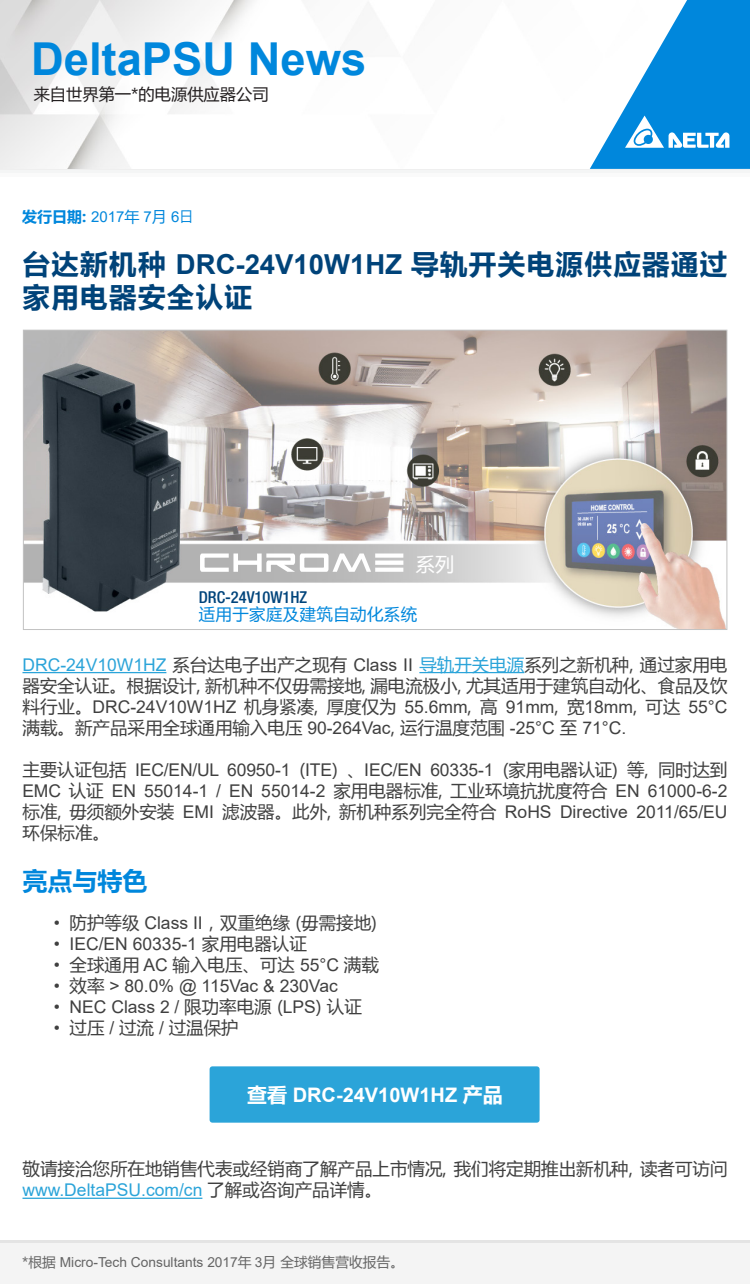
<style>
.page{position:relative;width:750px;height:1284px;background:#fff}
.page>*{position:absolute;margin:0;border:0;box-sizing:border-box;transform-origin:0 0}
.t1{font:700 45.38px "Arial";color:#0087dc}
.t2{font:700 27.5px/32.5px "Microsoft Ya Hei";letter-spacing:.05em;color:#004379}
.t3{font:700 25px "Microsoft Ya Hei";color:#0087dc}
.t4{font:700 20px "Arial";color:#fff}
.t5{font:19.25px "Microsoft Ya Hei";color:#fff}
.t6{font:17.5px/21px "Arial";color:#404040;text-align:justify}
.t7{font:17.5px/21px "Microsoft Ya Hei";color:#404040}
.t8{font:17.5px "Arial";color:#2ba4d9}
.t9{font:16.38px "Microsoft Ya Hei";letter-spacing:.025em;color:#0087dc}
.t10{font:500 condensed 16.38px "Helvetica Neue";color:#00447b}
.t11{font:16.25px "Microsoft Ya Hei";color:#231f20}
.t12{font:15px "Arial";color:#0087dc}
.t13{font:13.75px "Arial";color:#656565}
.s1{font-family:"Microsoft Ya Hei";font-weight:700}
.s2{font-family:"Microsoft Ya Hei"}
.s3{font-family:"Koz Go Pr 6 N"}
.s4{font-family:"Arial"}
.s5{font-family:"Arial";color:#2ba4d9}
.s6{color:#2ba4d9}
.s7{font-family:"Microsoft Ya Hei";color:#404040}
</style>
<div class="page">
<img style="left:0;top:0;width:253px;height:169px">
<svg style="left:590px;top:0;width:160px;height:169px"></svg>
<img style="left:25px;top:332px;width:700px;height:295px">
<svg style="left:200px;top:553px;width:203px;height:18px"></svg>
<hr style="left:23px;top:671px;width:143px;height:2px;background:#2ba4d9">
<hr style="left:419px;top:671px;width:105px;height:2px;background:#2ba4d9">
<div style="left:0;top:1239px;width:750px;height:44px;background:#f4f4f4"></div>
<div style="left:210px;top:1066px;width:330px;height:56px;background:#2ba4d9;border-radius:3px"></div>
<hr style="left:0;top:1239px;width:750px;height:3px;background:#e4e4e4">
<hr style="left:23px;top:1197px;width:179px;height:1px;background:#2ba4d9">
<h1 class="t1" style="left:31px;top:27px;width:337px">DeltaPSU News</h1>
<p class="t11" style="left:34px;top:83px;width:236px">来自世界第一*的电源供应器公司</p>
<p class="t12" style="left:22px;top:206px;width:173px"><span class="s1">发行日期:</span> 2017<span class="s2">年</span> 7<span class="s2">月</span> 6<span class="s3">日</span></p>
<h2 class="t2" style="left:23px;top:247px;width:706px">台达新机种 <span class="s4">DRC-24V10W1HZ</span> 导轨开关电源供应器通过家用电器安全认证</h2>
<p class="t10" style="left:199px;top:587px;width:110px">DRC-24V10W1HZ</p>
<p class="t5" style="left:416px;top:550px;width:40px">系列</p>
<p class="t9" style="left:199px;top:603px;width:220px">适用于家庭及建筑自动化系统</p>
<p class="t7" style="left:23px;top:653px;width:707px"><span class="s5">DRC-24V10W1HZ</span> 系台达电子出产之现有 <span class="s4">Class II</span> <span class="s6">导轨开关电源</span>系列之新机种, 通过家用电器安全认证。根据设计, 新机种不仅毋需接地, 漏电流极小, 尤其适用于建筑自动化、食品及饮</p>
<p class="t6" style="left:23px;top:695px;width:706px"><span class="s2">料行业。</span>DRC-24V10W1HZ <span class="s2">机身紧凑, 厚度仅为</span> 55.6mm<span class="s2">, 高</span> 91mm<span class="s2">, 宽</span>18mm<span class="s2">, 可达</span> 55°C</p>
<p class="t7" style="left:23px;top:716px;width:605px">满载。新产品采用全球通用输入电压 <span class="s4">90-264Vac</span>, 运行温度范围 <span class="s4">-25°C</span> 至 <span class="s4">71°C.</span></p>
<p class="t6" style="left:23px;top:758px;width:707px"><span class="s2">主要认证包括</span> IEC/EN/UL 60950-1 <span class="s2">(</span>ITE<span class="s2">) 、</span>IEC/EN 60335-1 <span class="s2">(家用电器认证) 等, 同时达到</span>EMC <span class="s2">认证</span> EN 55014-1 / EN 55014-2 <span class="s2">家用电器标准, 工业环境抗扰度符合</span> EN 61000-6-2<span class="s2">标准, 毋须额外安装</span> EMI <span class="s2">滤波器。此外, 新机种系列完全符合</span> RoHS Directive 2011/65/EU</p>
<p class="t7" style="left:23px;top:821px;width:89px">环保标准。</p>
<h3 class="t3" style="left:23px;top:863px;width:127px">亮点与特色</h3>
<p class="t7" style="left:54px;top:911px;width:325px"><span class="s4">•</span> 防护等级 <span class="s4">Class II</span>，双重绝缘 (毋需接地)</p>
<p class="t6" style="left:54px;top:932px;width:255px">• IEC/EN 60335-1 <span class="s2">家用电器认证</span></p>
<p class="t7" style="left:54px;top:953px;width:327px"><span class="s4">•</span> 全球通用 <span class="s4">AC</span> 输入电压、可达 <span class="s4">55°C</span> 满载</p>
<p class="t6" style="left:54px;top:974px;width:286px">• <span class="s2">效率</span> &gt; 80.0% @ 115Vac &amp; 230Vac</p>
<p class="t6" style="left:54px;top:995px;width:310px">• NEC Class 2 / <span class="s2">限功率电源 (</span>LPS<span class="s2">) 认证</span></p>
<p class="t7" style="left:54px;top:1016px;width:187px"><span class="s4">•</span> 过压 <span class="s4">/</span> 过流 <span class="s4">/</span> 过温保护</p>
<p class="t4" style="left:247px;top:1080px;width:257px"><span class="s2">查看</span> DRC-24V10W1HZ <span class="s2">产品</span></p>
<p class="t7" style="left:23px;top:1157px;width:707px">敬请接洽您所在地销售代表或经销商了解产品上市情况, 我们将定期推出新机种, 读者可访问</p>
<p class="t8" style="left:23px;top:1177px;width:361px">www.DeltaPSU.com/cn <span class="s7">了解或咨询产品详情。</span></p>
<p class="t13" style="left:22px;top:1252px;width:383px"><span class="s2">*根据</span> Micro-Tech Consultants 2017<span class="s2">年</span> 3<span class="s2">月 全球销售营收报告。</span></p>
</div>
